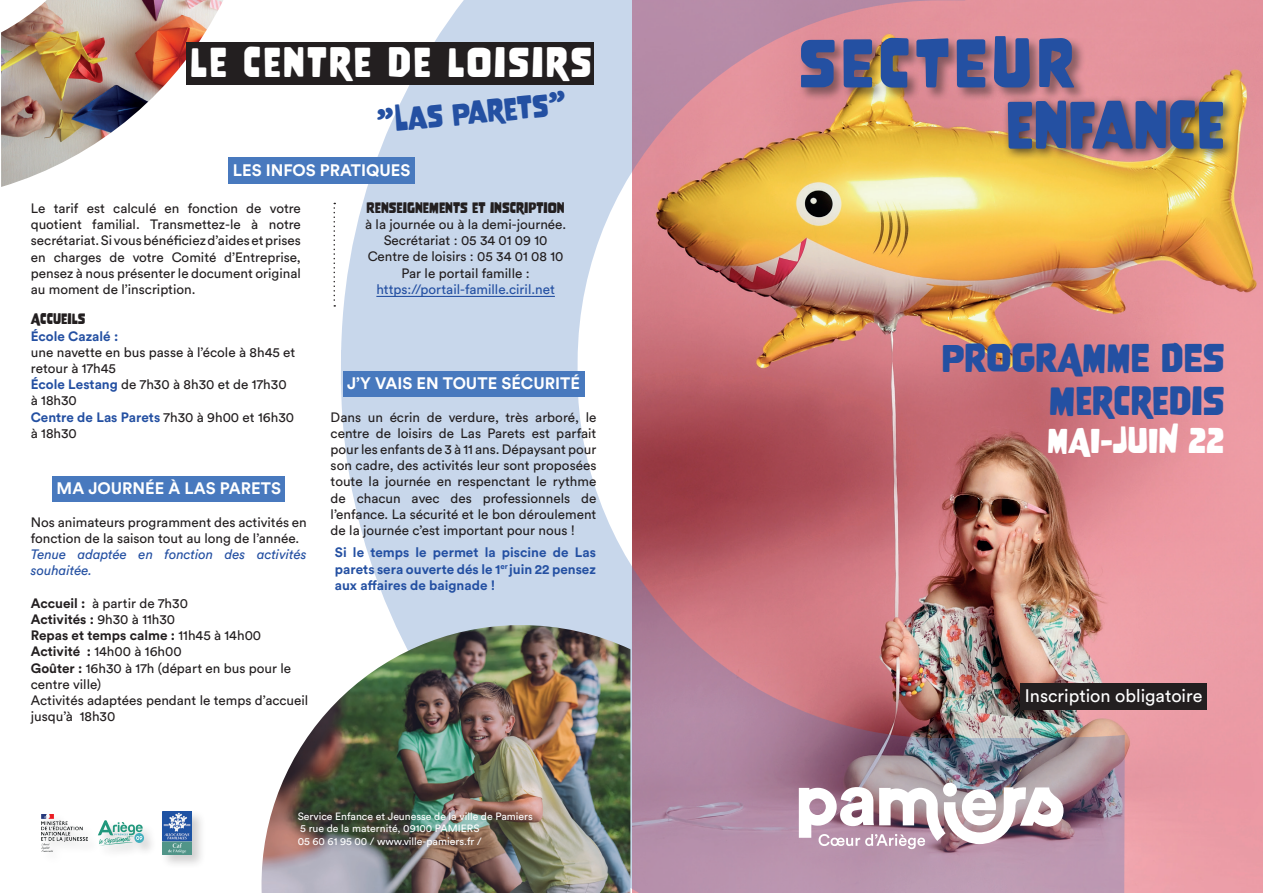
<style>
.page{position:relative;width:1263px;height:893px;background:#fff}
.page>*{position:absolute;margin:0;border:0;box-sizing:border-box;transform-origin:0 0}
.t1{font:61.5px "Nove";letter-spacing:.08em;color:#2450a2}
.t2{font:60px "Nove";color:#2450a2}
.t3{font:37.5px "Nove";letter-spacing:.06em;color:#fff}
.t4{font:36px/43.2px "Nove";color:#2450a2;text-align:right}
.t5{font:31.5px "Nove";color:#fff}
.t6{font:28.5px "Nove";color:#2450a2}
.t7{font:18px "Circular Std";color:#fff}
.t8{font:700 16.5px "Circular Std";color:#fff}
.t9{font:13.5px/16.2px "Circular Std";color:#231f20}
.t10{font:700 13.5px/16.2px "Circular Std";color:#2450a2;text-align:justify}
.t11{font:italic 13.5px/16.2px "Circular Std";color:#2450a2}
.t12{font:13.5px "Nove";color:#231f20}
.t13{font:13.5px "Circular Std";color:#2450a2}
.t14{font:10.5px/12.6px "Circular Std";color:#fff}
.s1{font-family:"Optus Voice BETA";font-weight:700;font-size:36px}
.s2{font-weight:700;color:#2450a2}
.s3{font-weight:700}
</style>
<div class="page">
<img style="left:1125px;top:0;width:138px;height:893px">
<div style="left:1001px;top:94px;width:234px;height:67px;background:#231f20;opacity:.75"></div>
<div style="left:160px;top:809px;width:46px;height:60px;background:#231f20;opacity:.21"></div>
<img style="left:162px;top:811px;width:30px;height:44px">
<img style="left:41px;top:815px;width:46px;height:36px">
<div style="left:97px;top:818px;width:61px;height:41px;background:#231f20;opacity:.21"></div>
<svg style="left:98px;top:820px;width:45px;height:25px"></svg>
<div style="left:1020px;top:683px;width:187px;height:27px;background:#231f20"></div>
<img style="left:341px;top:0;width:784px;height:893px">
<img style="left:1px;top:0;width:222px;height:187px">
<img style="left:261px;top:625px;width:369px;height:268px">
<hr style="left:376px;top:296px;width:179px;height:1px;background:#2450a2">
<div style="left:343px;top:372px;width:241px;height:25px;background:#4879be"></div>
<div style="left:52px;top:477px;width:233px;height:25px;background:#4879be"></div>
<div style="left:186px;top:43px;width:408px;height:42px;background:#231f20"></div>
<div style="left:229px;top:157px;width:186px;height:27px;background:#4879be"></div>
<svg style="left:333px;top:203px;width:2px;height:104px"></svg>
<svg style="left:799px;top:783px;width:264px;height:66px"></svg>
<h3 class="t3" style="left:190px;top:40px;width:403px">LE CENTRE DE LOISIRS</h3>
<h3 class="t6" style="left:375px;top:106px;width:191px;rotate:-6deg"><span class="s1">"</span>LAS PARETS<span class="s1">"</span></h3>
<p class="t8" style="left:233px;top:160px;width:179px">LES INFOS PRATIQUES</p>
<p class="t9" style="left:31px;top:200px;width:272px;text-align:justify">Le tarif est calculé en fonction de votre quotient familial. Transmettez-le à notre secrétariat. Si vous bénéficiez d’aides et prises en charges de votre Comité d’Entreprise, pensez à nous présenter le document original au moment de l’inscription.</p>
<p class="t12" style="left:31px;top:311px;width:56px">ACCUEILS</p>
<p class="t10" style="left:31px;top:327px;width:89px">École Cazalé :</p>
<p class="t9" style="left:31px;top:344px;width:266px">une navette en bus passe à l’école à 8h45 et retour à 17h45<br><span class="s2">École Lestang</span> de 7h30 à 8h30 et de 17h30 à 18h30<br><span class="s2">Centre de Las Parets</span> 7h30 à 9h00 et 16h30 à 18h30</p>
<p class="t8" style="left:57px;top:478px;width:226px">MA JOURNÉE À LAS PARETS</p>
<p class="t9" style="left:31px;top:514px;width:278px">Nos animateurs programment des activités en fonction de la saison tout au long de l’année.</p>
<p class="t11" style="left:31px;top:546px;width:277px">Tenue adaptée en fonction des activités souhaitée.</p>
<p class="t9" style="left:31px;top:595px;width:279px"><span class="s3">Accueil :</span> à partir de 7h30<br><span class="s3">Activités :</span> 9h30 à 11h30<br><span class="s3">Repas et temps calme :</span> 11h45 à 14h00<br><span class="s3">Activité :</span> 14h00 à 16h00<br><span class="s3">Goûter :</span> 16h30 à 17h (départ en bus pour le centre ville)<br>Activités adaptées pendant le temps d’accueil jusqu’à 18h30</p>
<p class="t12" style="left:366px;top:200px;width:200px">RENSEIGNEMENTS ET INSCRIPTION</p>
<p class="t9" style="left:365px;top:216px;width:202px;text-align:center">à la journée ou à la demi-journée.<br>Secrétariat : 05 34 01 09 10<br>Centre de loisirs : 05 34 01 08 10<br>Par le portail famille :</p>
<p class="t13" style="left:376px;top:281px;width:180px">https://portail-famille.ciril.net</p>
<p class="t8" style="left:347px;top:373px;width:234px">J’Y VAIS EN TOUTE SÉCURITÉ</p>
<p class="t9" style="left:331px;top:409px;width:267px;text-align:justify">Dans un écrin de verdure, très arboré, le centre de loisirs de Las Parets est parfait pour les enfants de 3 à 11 ans. Dépaysant pour son cadre, des activités leur sont proposées toute la journée en respenctant le rythme de chacun avec des professionnels de l’enfance. La sécurité et le bon déroulement de la journée c’est important pour nous !</p>
<p class="t10" style="left:335px;top:544px;width:263px">Si le temps le permet la piscine de Las parets sera ouverte dés le 1<sup>er</sup> juin 22 pensez aux affaires de baignade !</p>
<p class="t14" style="left:298px;top:809px;width:237px">Service Enfance et Jeunesse de la ville de Pamiers<br>5 rue de la maternité, 09100 PAMIERS<br>05 60 61 95 00 / www.ville-pamiers.fr /</p>
<h1 class="t1" style="left:799px;top:27px;width:277px">SECTEUR</h1>
<h2 class="t2" style="left:1006px;top:90px;width:220px">ENFANCE</h2>
<h3 class="t4" style="left:942px;top:336px;width:284px">PROGRAMME DES<br>MERCREDIS</h3>
<h3 class="t5" style="left:1047px;top:422px;width:179px">MAI-JUIN 22</h3>
<h3 class="t7" style="left:1025px;top:685px;width:179px">Inscription obligatoire</h3>
</div>
